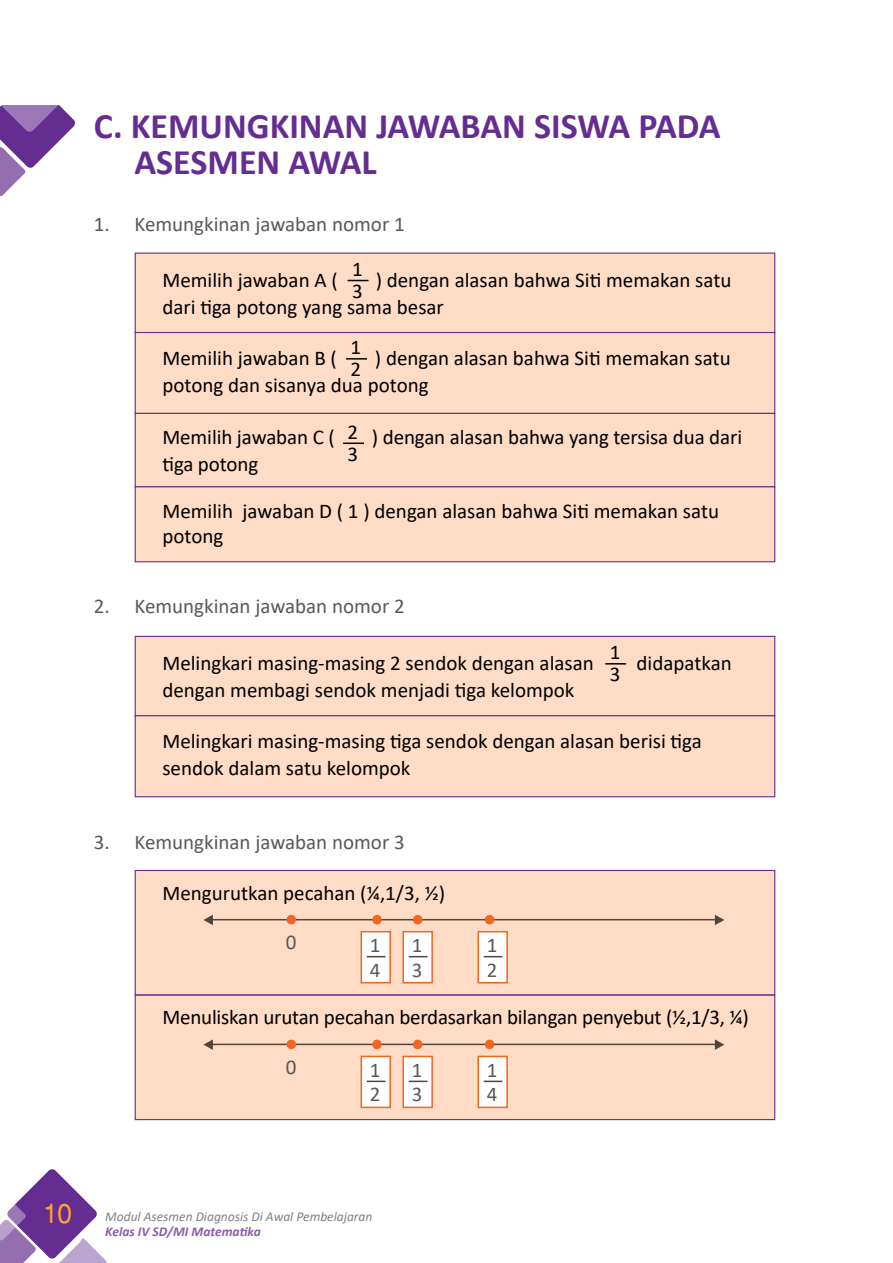
<style>
.page{position:relative;width:893px;height:1263px;background:#fff}
.page>*{position:absolute;margin:0;border:0;box-sizing:border-box;transform-origin:0 0}
.t1{font:700 36px/36px "Calibri";color:#652d91}
.t2{font:21px/21.6px "Calibri";color:#000}
.t3{font:21px/24.8px "Calibri";color:#58595b}
.t4{font:italic 13.5px/15px "Calibri";color:#58595b}
.s1{font-family:"Helvetica";font-style:normal;font-size:27px;color:#faa22c}
.s2{font-weight:700;color:#652d91}
</style>
<div class="page">
<svg style="left:0;top:1169px;width:107px;height:94px"></svg>
<div style="left:135px;top:253px;width:640px;height:80px;background:#fedcc6;border:1px solid #652d91"></div>
<div style="left:135px;top:636px;width:640px;height:80px;background:#fedcc6;border:1px solid #652d91"></div>
<div style="left:135px;top:870px;width:640px;height:125px;background:#fedcc6;border:1px solid #652d91"></div>
<div style="left:135px;top:994px;width:640px;height:126px;background:#fedcc6;border:1px solid #652d91"></div>
<div style="left:135px;top:332px;width:640px;height:82px;background:#fedcc6;border:1px solid #652d91"></div>
<div style="left:135px;top:715px;width:640px;height:82px;background:#fedcc6;border:1px solid #652d91"></div>
<div style="left:135px;top:413px;width:640px;height:74px;background:#fedcc6;border:1px solid #652d91"></div>
<div style="left:135px;top:486px;width:640px;height:76px;background:#fedcc6;border:1px solid #652d91"></div>
<svg style="left:0;top:105px;width:75px;height:91px"></svg>
<svg style="left:348px;top:280px;width:20px;height:1px"></svg>
<svg style="left:605px;top:663px;width:21px;height:1px"></svg>
<hr style="left:346px;top:358px;width:21px;height:2px;background:#000">
<hr style="left:343px;top:442px;width:21px;height:2px;background:#000">
<hr style="left:212px;top:919px;width:504px;height:1px;background:#50463c">
<svg style="left:203px;top:915px;width:10px;height:10px"></svg>
<svg style="left:715px;top:915px;width:9px;height:10px"></svg>
<div style="left:287px;top:915px;width:9px;height:9px;background:#f26522;border-radius:50%"></div>
<div style="left:372px;top:915px;width:10px;height:9px;background:#f26522;border-radius:50%"></div>
<div style="left:413px;top:915px;width:9px;height:9px;background:#f26522;border-radius:50%"></div>
<div style="left:485px;top:915px;width:9px;height:9px;background:#f26522;border-radius:50%"></div>
<div style="left:361px;top:931px;width:30px;height:52px;background:#fff;border:2px solid #f26522"></div>
<div style="left:402px;top:931px;width:31px;height:52px;background:#fff;border:2px solid #f26522"></div>
<div style="left:477px;top:931px;width:31px;height:52px;background:#fff;border:2px solid #f26522"></div>
<hr style="left:212px;top:1044px;width:504px;height:1px;background:#50463c">
<svg style="left:203px;top:1039px;width:10px;height:11px"></svg>
<svg style="left:715px;top:1039px;width:9px;height:11px"></svg>
<div style="left:287px;top:1039px;width:9px;height:10px;background:#f26522;border-radius:50%"></div>
<div style="left:372px;top:1039px;width:10px;height:10px;background:#f26522;border-radius:50%"></div>
<div style="left:413px;top:1039px;width:9px;height:10px;background:#f26522;border-radius:50%"></div>
<div style="left:485px;top:1039px;width:9px;height:10px;background:#f26522;border-radius:50%"></div>
<div style="left:361px;top:1056px;width:30px;height:52px;background:#fff;border:2px solid #f26522"></div>
<div style="left:402px;top:1056px;width:31px;height:52px;background:#fff;border:2px solid #f26522"></div>
<div style="left:477px;top:1056px;width:31px;height:52px;background:#fff;border:2px solid #f26522"></div>
<svg style="left:367px;top:956px;width:18px;height:1px"></svg>
<svg style="left:409px;top:956px;width:18px;height:1px"></svg>
<svg style="left:484px;top:956px;width:18px;height:1px"></svg>
<svg style="left:367px;top:1080px;width:18px;height:2px"></svg>
<svg style="left:409px;top:1080px;width:18px;height:2px"></svg>
<svg style="left:484px;top:1080px;width:18px;height:2px"></svg>
<h1 class="t1" style="left:134px;top:107px;width:588px;text-indent:-41px">C. KEMUNGKINAN JAWABAN SISWA PADA<br>ASESMEN AWAL</h1>
<p class="t3" style="left:94px;top:211px;width:312px">1. Kemungkinan jawaban nomor 1</p>
<p class="t2" style="left:352px;top:258px;width:12px">1<br>3</p>
<p class="t2" style="left:162px;top:266px;width:570px;line-height:27px;text-indent:213px">) dengan alasan bahwa Siti memakan satu dari tiga potong yang sama besar</p>
<p class="t2" style="left:162px;top:269px;width:177px">Memilih jawaban A (</p>
<p class="t2" style="left:351px;top:336px;width:12px">1<br>2</p>
<p class="t2" style="left:162px;top:344px;width:570px;line-height:27px;text-indent:213px">) dengan alasan bahwa Siti memakan satu potong dan sisanya dua potong</p>
<p class="t2" style="left:162px;top:346px;width:176px">Memilih jawaban B (</p>
<p class="t2" style="left:348px;top:421px;width:12px">2<br>3</p>
<p class="t2" style="left:162px;top:426px;width:174px">Memilih jawaban C (</p>
<p class="t2" style="left:372px;top:426px;width:372px">) dengan alasan bahwa yang tersisa dua dari</p>
<p class="t2" style="left:162px;top:453px;width:97px">tiga potong</p>
<p class="t2" style="left:162px;top:498px;width:558px;line-height:25.2px">Memilih jawaban D ( 1 ) dengan alasan bahwa Siti memakan satu potong</p>
<p class="t3" style="left:94px;top:593px;width:312px">2. Kemungkinan jawaban nomor 2</p>
<p class="t2" style="left:610px;top:641px;width:12px">1<br>3</p>
<p class="t2" style="left:162px;top:652px;width:433px">Melingkari masing-masing 2 sendok dengan alasan</p>
<p class="t2" style="left:637px;top:652px;width:97px">didapatkan</p>
<p class="t2" style="left:162px;top:679px;width:414px">dengan membagi sendok menjadi tiga kelompok</p>
<p class="t2" style="left:162px;top:727px;width:541px;line-height:27px">Melingkari masing-masing tiga sendok dengan alasan berisi tiga sendok dalam satu kelompok</p>
<p class="t3" style="left:94px;top:829px;width:312px">3. Kemungkinan jawaban nomor 3</p>
<p class="t2" style="left:162px;top:881px;width:284px">Mengurutkan pecahan (¼,1/3, ½)</p>
<p class="t3" style="left:286px;top:929px;width:12px">0</p>
<p class="t3" style="left:370px;top:932px;width:12px">1<br>4</p>
<p class="t3" style="left:412px;top:932px;width:12px">1<br>3</p>
<p class="t3" style="left:487px;top:932px;width:12px">1<br>2</p>
<p class="t2" style="left:162px;top:1006px;width:588px">Menuliskan urutan pecahan berdasarkan bilangan penyebut (½,1/3, ¼)</p>
<p class="t3" style="left:286px;top:1054px;width:12px">0</p>
<p class="t3" style="left:370px;top:1057px;width:12px">1<br>2</p>
<p class="t3" style="left:412px;top:1057px;width:12px">1<br>3</p>
<p class="t3" style="left:487px;top:1057px;width:12px">1<br>4</p>
<p class="t4" style="left:105px;top:1209px;width:269px;text-indent:-62px"><span class="s1">10</span> Modul Asesmen Diagnosis Di Awal Pembelajaran<br><span class="s2">Kelas IV SD/MI Matematika</span></p>
</div>
